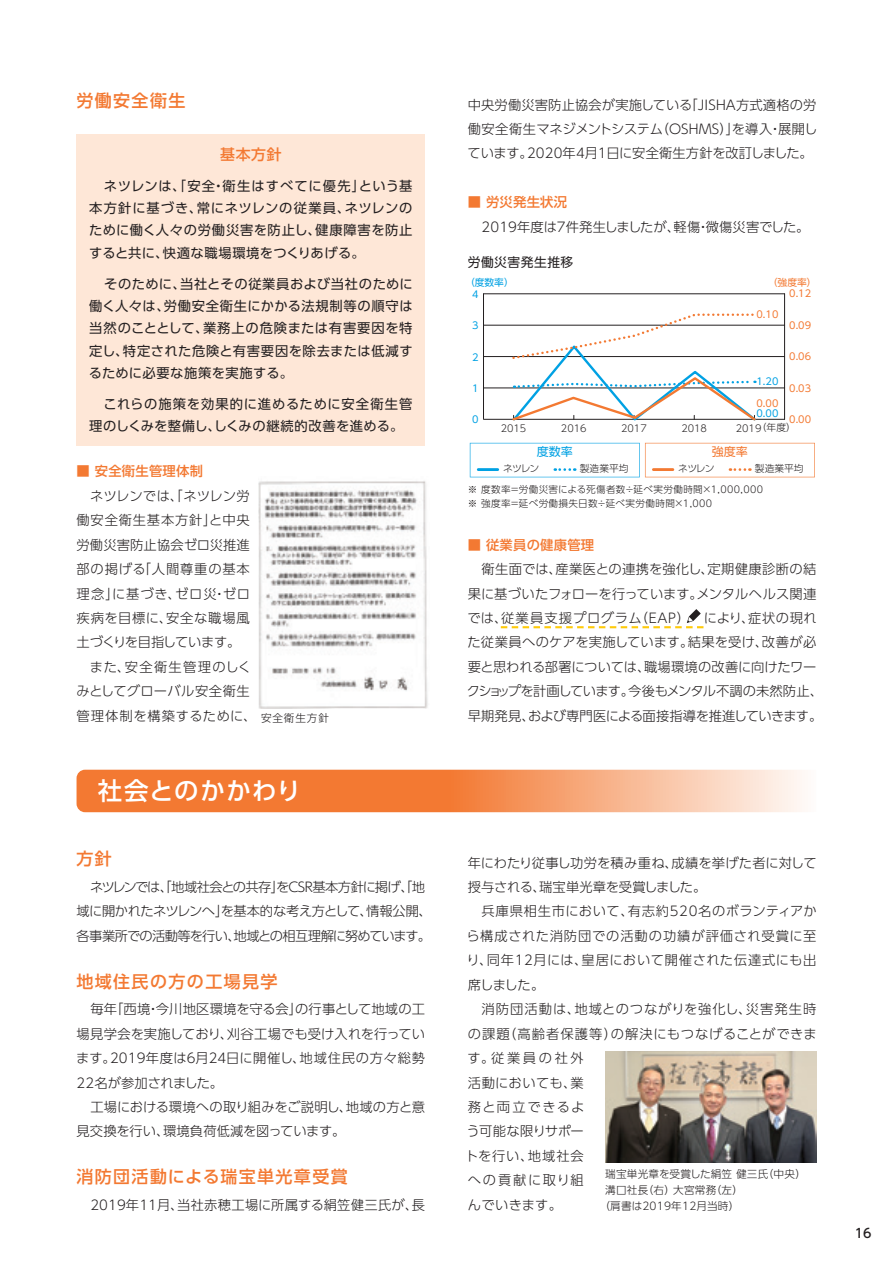
<style>
.page{position:relative;width:893px;height:1263px;background:#fff}
.page>*{position:absolute;margin:0;border:0;box-sizing:border-box;transform-origin:0 0}
.t1{font:500 24.45px "UD Shin Go Pro";letter-spacing:.06em;color:#fff}
.t2{font:500 16.95px "UD Shin Go Pro";letter-spacing:.08em;color:#f37932}
.t3{font:500 14.85px "UD Shin Go Pro";color:#f37932}
.t4{font:300 13.35px/24.5px "UD Shin Go Pro";letter-spacing:.01em;color:#231f20;text-align:justify}
.t5{font:13.35px/22.4px "UD Shin Go Pro";letter-spacing:.045em;color:#231f20;text-align:justify}
.t6{font:300 13.35px/24.5px "UD Shin Go Pro";letter-spacing:.07em;color:#231f20}
.t7{font:300 13.35px/24.5px "UD Shin Go Pro";letter-spacing:-.045em;color:#231f20;text-align:center}
.t8{font:300 13.35px/24.5px "UD Shin Go Pro";letter-spacing:-.01em;color:#231f20}
.t9{font:300 13.35px "UD Shin Go Pro";letter-spacing:.06em;color:#231f20}
.t10{font:500 13.35px "UD Shin Go Pro";letter-spacing:.02em;color:#f37932}
.t11{font:300 13.35px "UD Shin Go Pro";letter-spacing:.055em;color:#231f20}
.t12{font:300 13.35px "UD Shin Go Pro";letter-spacing:-.04em;color:#231f20}
.t13{font:300 13.35px "UD Shin Go Pro";letter-spacing:.05em;color:#231f20}
.t14{font:300 13.35px "UD Shin Go Pro";letter-spacing:.1em;color:#231f20}
.t15{font:12.75px "UD Shin Go Pro";letter-spacing:.04em;color:#231f20}
.t16{font:500 12.75px "UD Shin Go Pro";color:#231f20}
.t17{font:11.85px "UD Shin Go Pro";color:#00a1e3}
.t18{font:11.85px "UD Shin Go Pro";color:#f37932}
.t19{font:300 10.65px "UD Shin Go Pro";letter-spacing:.02em;color:#231f20}
.t20{font:300 9.6px/13.8px "UD Shin Go Pro";letter-spacing:.04em;color:#231f20}
.t21{font:300 9.6px "UD Shin Go Pro";letter-spacing:.02em;color:#231f20}
.t22{font:9.6px "UD Shin Go Pro";color:#f37932}
.t23{font:9.6px "UD Shin Go Pro";color:#00a1e3}
</style>
<div class="page">
<div style="left:77px;top:134px;width:348px;height:311px;background:#fee7d7"></div>
<svg style="left:77px;top:770px;width:725px;height:42px;background:#f59761"></svg>
<img style="left:605px;top:1052px;width:211px;height:111px">
<img style="left:258px;top:481px;width:170px;height:227px">
<svg style="left:470px;top:443px;width:345px;height:34px"></svg>
<hr style="left:483px;top:419px;width:302px;height:1px;background:#231f20">
<hr style="left:784px;top:294px;width:1px;height:125px;background:#231f20">
<hr style="left:483px;top:388px;width:302px;height:1px;background:#231f20">
<hr style="left:483px;top:356px;width:302px;height:1px;background:#231f20">
<hr style="left:483px;top:325px;width:302px;height:1px;background:#231f20">
<hr style="left:483px;top:293px;width:302px;height:1px;background:#231f20">
<hr style="left:483px;top:294px;width:1px;height:125px;background:#231f20">
<svg style="left:510px;top:313px;width:248px;height:108px"></svg>
<svg style="left:501px;top:609px;width:202px;height:19px"></svg>
<p class="t2" style="left:77px;top:87px;width:110px">労働安全衛生</p>
<p class="t3" style="left:220px;top:142px;width:63px">基本方針</p>
<p class="t5" style="left:89px;top:174px;width:325px;text-indent:15px">ネツレンは、「安全・衛生はすべてに優先」という基本方針に基づき、常にネツレンの従業員、ネツレンのために働く人々の労働災害を防止し、健康障害を防止すると共に、快適な職場環境をつくりあげる。</p>
<p class="t5" style="left:89px;top:272px;width:326px;text-indent:15px">そのために、当社とその従業員および当社のために働く人々は、労働安全衛生にかかる法規制等の順守は当然のこととして、業務上の危険または有害要因を特定し、特定された危険と有害要因を除去または低減するために必要な施策を実施する。</p>
<p class="t5" style="left:89px;top:392px;width:325px;text-indent:14px">これらの施策を効果的に進めるために安全衛生管理のしくみを整備し、しくみの継続的改善を進める。</p>
<p class="t10" style="left:77px;top:460px;width:128px">■ 安全衛生管理体制</p>
<p class="t4" style="left:90px;top:483px;width:161px">ネツレンでは、「ネツレン労</p>
<p class="t9" style="left:77px;top:509px;width:175px">働安全衛生基本方針」と中央</p>
<p class="t4" style="left:77px;top:532px;width:175px">労働災害防止協会ゼロ災推進</p>
<p class="t9" style="left:77px;top:558px;width:175px">部の掲げる「人間尊重の基本</p>
<p class="t9" style="left:77px;top:583px;width:175px">理念」に基づき、ゼロ災・ゼロ</p>
<p class="t11" style="left:77px;top:607px;width:175px">疾病を目標に、安全な職場風</p>
<p class="t12" style="left:77px;top:631px;width:165px">土づくりを目指しています。</p>
<p class="t14" style="left:90px;top:656px;width:163px">また、安全衛生管理のしく</p>
<p class="t4" style="left:77px;top:678px;width:175px">みとしてグローバル安全衛生</p>
<p class="t13" style="left:77px;top:705px;width:181px">管理体制を構築するために、</p>
<p class="t19" style="left:261px;top:710px;width:70px">安全衛生方針</p>
<h1 class="t1" style="left:98px;top:771px;width:205px">社会とのかかわり</h1>
<p class="t2" style="left:77px;top:845px;width:37px">方針</p>
<p class="t7" style="left:77px;top:874px;width:357px">ネツレンでは、「地域社会との共存」をCSR基本方針に掲げ、「地<br>域に開かれたネツレンへ」を基本的な考え方として、情報公開、各事業所での活動等を行い、地域との相互理解に努めています。</p>
<p class="t2" style="left:77px;top:967px;width:202px">地域住民の方の工場見学</p>
<p class="t4" style="left:76px;top:996px;width:351px;text-indent:14px">毎年「西境・今川地区環境を守る会」の行事として地域の工場見学会を実施しており、刈谷工場でも受け入れを行っています。2019年度は6月24日に開催し、地域住民の方々総勢22名が参加されました。</p>
<p class="t4" style="left:77px;top:1094px;width:350px;text-indent:14px">工場における環境への取り組みをご説明し、地域の方と意見交換を行い、環境負荷低減を図っています。</p>
<p class="t2" style="left:77px;top:1163px;width:273px">消防団活動による瑞宝単光章受賞</p>
<p class="t4" style="left:90px;top:1192px;width:336px">2019年11月、当社赤穂工場に所属する絹笠健三氏が、長</p>
<p class="t4" style="left:467px;top:92px;width:351px">中央労働災害防止協会が実施している「JISHA方式適格の労働安全衛生マネジメントシステム（OSHMS）」を導入・展開しています。2020年4月1日に安全衛生方針を改訂しました。</p>
<p class="t10" style="left:468px;top:191px;width:101px">■ 労災発生状況</p>
<p class="t4" style="left:482px;top:214px;width:329px">2019年度は7件発生しましたが、軽傷・微傷災害でした。</p>
<p class="t15" style="left:468px;top:252px;width:107px">労働災害発生推移</p>
<p class="t23" style="left:465px;top:274px;width:50px">（度数率）</p>
<p class="t22" style="left:768px;top:274px;width:50px">（強度率）</p>
<p class="t23" style="left:472px;top:286px;width:8px">4</p>
<p class="t22" style="left:789px;top:286px;width:23px">0.12</p>
<p class="t22" style="left:756px;top:306px;width:23px">0.10</p>
<p class="t23" style="left:472px;top:318px;width:8px">3</p>
<p class="t22" style="left:789px;top:317px;width:23px">0.09</p>
<p class="t23" style="left:472px;top:349px;width:8px">2</p>
<p class="t22" style="left:789px;top:349px;width:23px">0.06</p>
<p class="t23" style="left:472px;top:380px;width:8px">1</p>
<p class="t23" style="left:756px;top:373px;width:23px">1.20</p>
<p class="t22" style="left:789px;top:380px;width:23px">0.03</p>
<p class="t23" style="left:472px;top:412px;width:8px">0</p>
<p class="t22" style="left:756px;top:396px;width:23px">0.00</p>
<p class="t23" style="left:756px;top:406px;width:23px">0.00</p>
<p class="t22" style="left:789px;top:412px;width:23px">0.00</p>
<p class="t21" style="left:501px;top:421px;width:27px">2015</p>
<p class="t21" style="left:561px;top:421px;width:27px">2016</p>
<p class="t21" style="left:621px;top:421px;width:27px">2017</p>
<p class="t21" style="left:681px;top:421px;width:27px">2018</p>
<p class="t21" style="left:736px;top:420px;width:62px">2019（年度）</p>
<p class="t17" style="left:537px;top:442px;width:37px">度数率</p>
<p class="t18" style="left:712px;top:442px;width:37px">強度率</p>
<p class="t21" style="left:503px;top:460px;width:38px">ネツレン</p>
<p class="t21" style="left:580px;top:460px;width:50px">製造業平均</p>
<p class="t21" style="left:678px;top:460px;width:38px">ネツレン</p>
<p class="t21" style="left:755px;top:460px;width:50px">製造業平均</p>
<p class="t20" style="left:468px;top:482px;width:297px">※ 度数率=労働災害による死傷者数÷延べ実労働時間×1,000,000 ※ 強度率=延べ労働損失日数÷延べ実労働時間×1,000</p>
<p class="t10" style="left:468px;top:534px;width:128px">■ 従業員の健康管理</p>
<p class="t4" style="left:467px;top:556px;width:358px;text-align:center">衛生面では、産業医との連携を強化し、定期健康診断の結<br>果に基づいたフォローを行っています。メンタルヘルス関連では、従業員支援プログラム（EAP）　により、症状の現れた従業員へのケアを実施しています。結果を受け、改善が必要と思われる部署については、職場環境の改善に向けたワークショップを計画しています。今後もメンタル不調の未然防止、早期発見、および専門医による面接指導を推進していきます。</p>
<p class="t8" style="left:468px;top:850px;width:350px">年にわたり従事し功労を積み重ね、成績を挙げた者に対して授与される、瑞宝単光章を受賞しました。</p>
<p class="t4" style="left:467px;top:899px;width:352px;text-indent:15px">兵庫県相生市において、有志約520名のボランティアから構成された消防団での活動の功績が評価され受賞に至り、同年12月には、皇居において開催された伝達式にも出席しました。</p>
<p class="t6" style="left:465px;top:996px;width:353px;text-indent:16px">消防団活動は、地域とのつながりを強化し、災害発生時の課題（高齢者保護等）の解決にもつなげることができます。従業員の社外<br>活動においても、業<br>務と両立できるよ<br>う可能な限りサポー<br>トを行い、地域社会<br>への貢献に取り組<br>んでいきます。</p>
<p class="t19" style="left:605px;top:1165px;width:202px">瑞宝単光章を受賞した絹笠 健三氏（中央）</p>
<p class="t19" style="left:605px;top:1181px;width:139px">溝口社長（右）大宮常務（左）</p>
<p class="t19" style="left:599px;top:1197px;width:142px">（肩書は2019年12月当時）</p>
<p class="t16" style="left:855px;top:1223px;width:18px">16</p>
</div>
